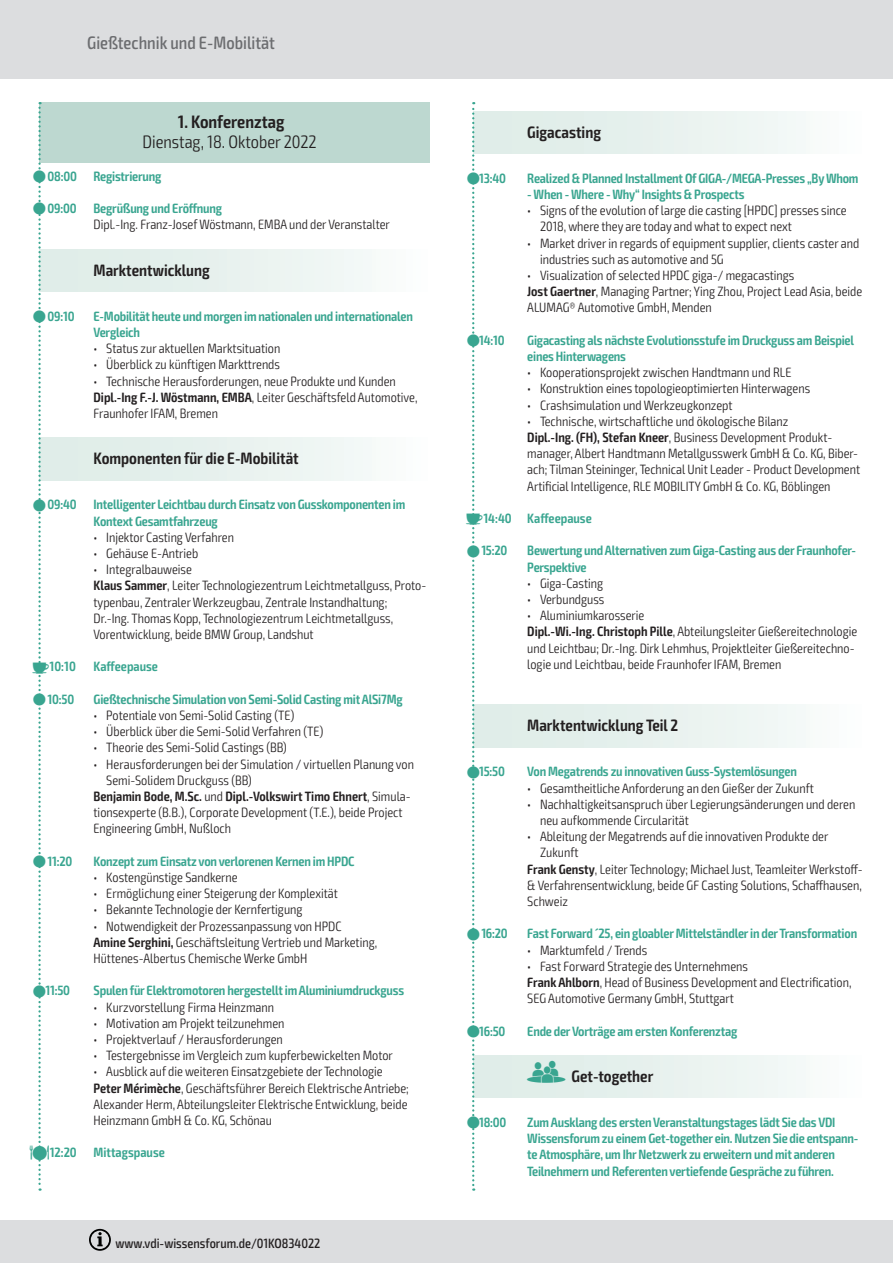
<style>
.page{position:relative;width:893px;height:1263px;background:#fff}
.page>*{position:absolute;margin:0;border:0;box-sizing:border-box;transform-origin:0 0}
.t1{font:500 condensed 18px "Exo 2";color:#6c6d70}
.t2{font:300 condensed 18px "Exo 2";color:#231f20}
.t3{font:600 condensed 18px "Exo 2";color:#231f20}
.t4{font:600 condensed 16.5px "Exo 2";color:#231f20}
.t5{font:300 condensed 13.5px/16.2px "Exo 2";color:#231f20}
.t6{font:600 condensed 13.5px/16.2px "Exo 2";letter-spacing:-.015em;color:#39a590}
.t7{font:600 condensed 13.5px "Exo 2";color:#231f20}
.t8{font:500 condensed 13.5px "Exo 2";color:#231f20}
.s1{font-weight:600}
.s2{font-family:"VDI Iconset S4 A Regular";font-weight:400;font-stretch:normal}
.s3{font-weight:300}
.s4{font-family:"VDI Iconset S4 A Regular";font-weight:400;font-stretch:normal;font-size:13.5px;color:#39a590}
</style>
<div class="page">
<div style="left:0;top:0;width:893px;height:79px;background:#dcdddf"></div>
<div style="left:0;top:1220px;width:893px;height:43px;background:#dcdddf"></div>
<svg style="left:89px;top:1229px;width:22px;height:22px"></svg>
<div style="left:39px;top:102px;width:390px;height:25px;background:#bdd8d0"></div>
<div style="left:39px;top:125px;width:390px;height:38px;background:#bdd8d0"></div>
<div style="left:39px;top:249px;width:390px;height:43px;background:linear-gradient(to right,#dbeae5,#f9fcfb)"></div>
<div style="left:39px;top:438px;width:390px;height:42px;background:linear-gradient(to right,#dbeae5,#f9fcfb)"></div>
<div style="left:473px;top:111px;width:390px;height:43px;background:linear-gradient(to right,#dbeae5,#f9fcfb)"></div>
<div style="left:473px;top:705px;width:390px;height:42px;background:linear-gradient(to right,#dbeae5,#f9fcfb)"></div>
<div style="left:473px;top:1055px;width:390px;height:43px;background:linear-gradient(to right,#dbeae5,#f9fcfb)"></div>
<svg style="left:38px;top:102px;width:8px;height:1089px"></svg>
<svg style="left:472px;top:102px;width:7px;height:1089px"></svg>
<h1 class="t1" style="left:87px;top:32px;width:189px">Gießtechnik und E-Mobilität</h1>
<h1 class="t3" style="left:178px;top:111px;width:108px">1. Konferenztag</h1>
<h1 class="t2" style="left:142px;top:131px;width:176px">Dienstag, 18. Oktober 2022</h1>
<p class="t6" style="left:48px;top:168px;width:115px">08:00 Registrierung</p>
<p class="t6" style="left:48px;top:201px;width:176px">09:00 Begrüßung und Eröffnung</p>
<p class="t5" style="left:94px;top:217px;width:298px">Dipl.-Ing. Franz-Josef Wöstmann, EMBA und der Veranstalter</p>
<p class="t4" style="left:94px;top:260px;width:118px">Marktentwicklung</p>
<p class="t6" style="left:48px;top:308px;width:29px">09:10</p>
<p class="t6" style="left:94px;top:308px;width:321px">E-Mobilität heute und morgen im nationalen und internationalen<br>Vergleich</p>
<p class="t5" style="left:94px;top:341px;width:188px">• Status zur aktuellen Marktsituation</p>
<p class="t5" style="left:94px;top:357px;width:188px">• Überblick zu künftigen Markttrends</p>
<p class="t5" style="left:94px;top:373px;width:325px">• Technische Herausforderungen, neue Produkte und Kunden<br><span class="s1">Dipl.-Ing F.-J. Wöstmann, EMBA</span>, Leiter Geschäftsfeld Automotive,<br>Fraunhofer IFAM, Bremen</p>
<p class="t4" style="left:94px;top:449px;width:207px">Komponenten für die E-Mobilität</p>
<p class="t6" style="left:94px;top:497px;width:313px;text-indent:-46px">09:40 Intelligenter Leichtbau durch Einsatz von Gusskomponenten im<br>Kontext Gesamtfahrzeug</p>
<p class="t5" style="left:94px;top:529px;width:142px">• Injektor Casting Verfahren</p>
<p class="t5" style="left:94px;top:545px;width:106px">• Gehäuse E-Antrieb</p>
<p class="t5" style="left:94px;top:562px;width:334px">• Integralbauweise<br><span class="s1">Klaus Sammer</span>, Leiter Technologiezentrum Leichtmetallguss, Proto&shy;typenbau, Zentraler Werkzeugbau, Zentrale Instandhaltung; Dr.-Ing. Thomas Kopp, Technologiezentrum Leichtmetallguss, Vorentwicklung, beide BMW Group, Landshut</p>
<p class="t6" style="left:32px;top:659px;width:45px"><span class="s2">K</span>10:10</p>
<p class="t6" style="left:94px;top:659px;width:66px">Kaffeepause</p>
<p class="t6" style="left:48px;top:691px;width:28px">10:50</p>
<p class="t6" style="left:94px;top:691px;width:311px">Gießtechnische Simulation von Semi-Solid Casting mit AlSi7Mg</p>
<p class="t5" style="left:94px;top:707px;width:202px">• Potentiale von Semi-Solid Casting (TE)</p>
<p class="t5" style="left:94px;top:724px;width:231px">• Überblick über die Semi-Solid Verfahren (TE)</p>
<p class="t5" style="left:94px;top:740px;width:195px">• Theorie des Semi-Solid Castings (BB)</p>
<p class="t5" style="left:94px;top:756px;width:322px">• Herausforderungen bei der Simulation / virtuellen Planung von</p>
<p class="t5" style="left:106px;top:772px;width:147px">Semi-Solidem Druckguss (BB)</p>
<p class="t7" style="left:94px;top:788px;width:319px">Benjamin Bode, M.Sc. <span class="s3">und</span> Dipl.-Volkswirt Timo Ehnert<span class="s3">, Simula-</span></p>
<p class="t5" style="left:94px;top:805px;width:311px">tionsexperte (B.B.), Corporate Development (T.E.), beide Project</p>
<p class="t5" style="left:94px;top:821px;width:139px">Engineering GmbH, Nußloch</p>
<p class="t6" style="left:48px;top:853px;width:26px">11:20</p>
<p class="t6" style="left:94px;top:853px;width:263px">Konzept zum Einsatz von verlorenen Kernen im HPDC</p>
<p class="t5" style="left:94px;top:869px;width:146px">• Kostengünstige Sandkerne</p>
<p class="t5" style="left:94px;top:886px;width:246px">• Ermöglichung einer Steigerung der Komplexität</p>
<p class="t5" style="left:94px;top:902px;width:210px">• Bekannte Technologie der Kernfertigung</p>
<p class="t5" style="left:94px;top:918px;width:285px">• Notwendigkeit der Prozessanpassung von HPDC<br><span class="s1">Amine Serghini,</span> Geschäftsleitung Vertrieb und Marketing,<br>Hüttenes-Albertus Chemische Werke GmbH</p>
<p class="t6" style="left:45px;top:983px;width:26px">11:50</p>
<p class="t6" style="left:94px;top:983px;width:312px">Spulen für Elektromotoren hergestellt im Aluminiumdruckguss</p>
<p class="t5" style="left:94px;top:999px;width:182px">• Kurzvorstellung Firma Heinzmann</p>
<p class="t5" style="left:94px;top:1015px;width:192px">• Motivation am Projekt teilzunehmen</p>
<p class="t5" style="left:94px;top:1031px;width:191px">• Projektverlauf / Herausforderungen</p>
<p class="t5" style="left:94px;top:1048px;width:301px">• Testergebnisse im Vergleich zum kupferbewickelten Motor</p>
<p class="t5" style="left:94px;top:1064px;width:317px">• Ausblick auf die weiteren Einsatzgebiete der Technologie <span class="s1">Peter Mérimèche</span>, Geschäftsführer Bereich Elektrische Antriebe; Alexander Herm, Abteilungsleiter Elektrische Entwicklung, beide Heinzmann GmbH &amp; Co. KG, Schönau</p>
<p class="t6" style="left:30px;top:1145px;width:137px"><span class="s2">M</span>12:20 Mittagspause</p>
<p class="t8" style="left:115px;top:1235px;width:207px">www.vdi-wissensforum.de/01KO834022</p>
<p class="t4" style="left:527px;top:122px;width:75px">Gigacasting</p>
<p class="t6" style="left:479px;top:170px;width:28px">13:40</p>
<p class="t6" style="left:527px;top:170px;width:333px">Realized &amp; Planned Installment Of GIGA-/MEGA-Presses „By Whom</p>
<p class="t6" style="left:527px;top:186px;width:219px">- When - Where - Why“ Insights &amp; Prospects</p>
<p class="t5" style="left:540px;top:203px;width:308px;text-indent:-13px">• Signs of the evolution of large die casting [HPDC] presses since<br>2018, where they are today and what to expect next</p>
<p class="t5" style="left:540px;top:235px;width:321px;text-indent:-13px">• Market driver in regards of equipment supplier, clients caster and industries such as automotive and 5G</p>
<p class="t5" style="left:527px;top:267px;width:336px">• Visualization of selected HPDC giga-/ megacastings<br><span class="s1">Jost Gaertner</span>, Managing Partner; Ying Zhou, Project Lead Asia, beide<br>ALUMAG® Automotive GmbH, Menden</p>
<p class="t6" style="left:479px;top:332px;width:27px">14:10</p>
<p class="t6" style="left:527px;top:332px;width:328px">Gigacasting als nächste Evolutionsstufe im Druckguss am Beispiel eines Hinterwagens</p>
<p class="t5" style="left:527px;top:365px;width:266px">• Kooperationsprojekt zwischen Handtmann und RLE</p>
<p class="t5" style="left:527px;top:381px;width:284px">• Konstruktion eines topologieoptimierten Hinterwagens</p>
<p class="t5" style="left:527px;top:397px;width:207px">• Crashsimulation und Werkzeugkonzept</p>
<p class="t5" style="left:527px;top:413px;width:334px">• Technische, wirtschaftliche und ökologische Bilanz<br><span class="s1">Dipl.-Ing. (FH), Stefan Kneer</span>, Business Development Produkt&shy;manager, Albert Handtmann Metallgusswerk GmbH &amp; Co. KG, Biber&shy;ach; Tilman Steininger, Technical Unit Leader - Product Development Artificial Intelligence, RLE MOBILITY GmbH &amp; Co. KG, Böblingen</p>
<p class="t6" style="left:466px;top:510px;width:127px"><span class="s2">K</span>14:40 Kaffeepause</p>
<p class="t6" style="left:481px;top:543px;width:28px">15:20</p>
<p class="t6" style="left:527px;top:543px;width:330px">Bewertung und Alternativen zum Giga-Casting aus der Fraunhofer-<br>Perspektive</p>
<p class="t5" style="left:527px;top:575px;width:77px">• Giga-Casting</p>
<p class="t5" style="left:527px;top:591px;width:79px">• Verbundguss</p>
<p class="t5" style="left:527px;top:608px;width:331px">• Aluminiumkarosserie<br><span class="s1">Dipl.-Wi.-Ing. Christoph Pille</span>, Abteilungsleiter Gießereitechnologie und Leichtbau; Dr.-Ing. Dirk Lehmhus, Projektleiter Gießereitechno&shy;logie und Leichtbau, beide Fraunhofer IFAM, Bremen</p>
<p class="t4" style="left:527px;top:716px;width:152px">Marktentwicklung Teil 2</p>
<p class="t6" style="left:479px;top:764px;width:27px">15:50</p>
<p class="t6" style="left:527px;top:764px;width:271px">Von Megatrends zu innovativen Guss-Systemlösungen</p>
<p class="t5" style="left:527px;top:780px;width:288px">• Gesamtheitliche Anforderung an den Gießer der Zukunft</p>
<p class="t5" style="left:540px;top:796px;width:317px;text-indent:-13px">• Nachhaltigkeitsanspruch über Legierungsänderungen und deren neu aufkommende Circularität</p>
<p class="t5" style="left:527px;top:829px;width:303px">• Ableitung der Megatrends auf die innovativen Produkte der</p>
<p class="t5" style="left:540px;top:845px;width:40px">Zukunft</p>
<p class="t5" style="left:527px;top:861px;width:337px"><span class="s1">Frank Gensty</span>, Leiter Technology; Michael Just, Teamleiter Werkstoff-</p>
<p class="t5" style="left:527px;top:877px;width:336px">&amp; Verfahrensentwicklung, beide GF Casting Solutions, Schaffhausen,</p>
<p class="t5" style="left:527px;top:893px;width:42px">Schweiz</p>
<p class="t6" style="left:481px;top:926px;width:28px">16:20</p>
<p class="t6" style="left:527px;top:926px;width:331px">Fast Forward ´25, ein gloabler Mittelständler in der Transformation</p>
<p class="t5" style="left:527px;top:942px;width:122px">• Marktumfeld / Trends</p>
<p class="t5" style="left:527px;top:958px;width:326px">• Fast Forward Strategie des Unternehmens<br><span class="s1">Frank Ahlborn</span>, Head of Business Development and Electrification,<br>SEG Automotive Germany GmbH, Stuttgart</p>
<p class="t6" style="left:479px;top:1023px;width:28px">16:50</p>
<p class="t6" style="left:527px;top:1023px;width:212px">Ende der Vorträge am ersten Konferenztag</p>
<p class="t4" style="left:527px;top:1066px;width:128px"><span class="s4">G</span> Get-together</p>
<p class="t6" style="left:479px;top:1114px;width:29px">18:00</p>
<p class="t6" style="left:527px;top:1114px;width:333px">Zum Ausklang des ersten Veranstaltungstages lädt Sie das VDI Wissensforum zu einem Get-together ein. Nutzen Sie die entspann&shy;te Atmosphäre, um Ihr Netzwerk zu erweitern und mit anderen Teilnehmern und Referenten vertiefende Gespräche zu führen.</p>
</div>
